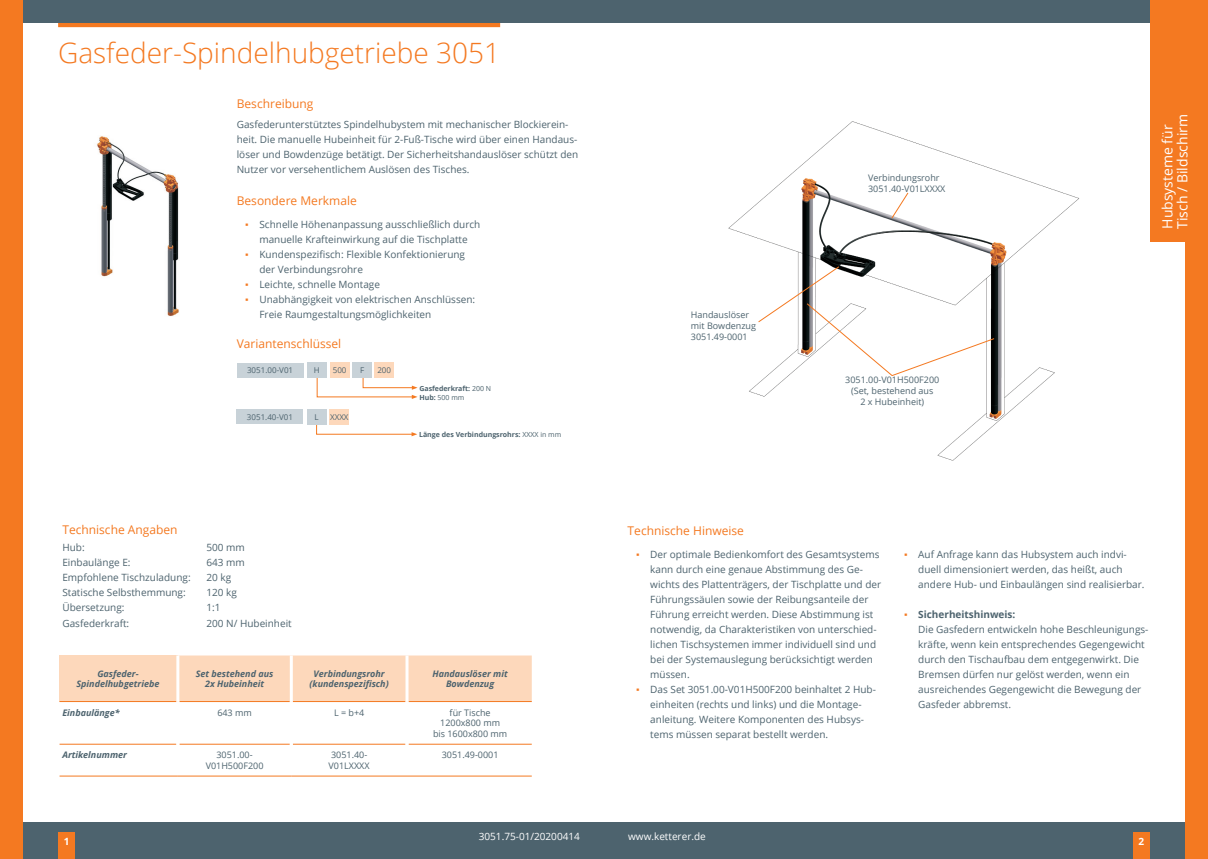
<style>
.page{position:relative;width:1208px;height:859px;background:#fff}
.page>*{position:absolute;margin:0;border:0;box-sizing:border-box;transform-origin:0 0}
.Headline_Produkt___N{font:300 28px "Open Sans";color:#f47921}
.Headline_Produktgrup{font:14px/15px "Open Sans";color:#fff}
.Headline_Tabelle___F{font:12px "Open Sans";color:#f47921}
.Fließtext{font:12px "Open Sans";color:#f47921}
.Headline_unten{font:12px "Open Sans";color:#f47921}
.t1{font:10px/15px "Open Sans";color:#4d636e}
.Fusszeile_Artikelnum{font:10px "Open Sans";color:#fff}
.t2{font:700 10px "Open Sans";color:#fff}
.Zeichnung_Text{font:9px/10.8px "Open Sans";color:#4d636e}
.Tabelle{font:9px "Open Sans";color:#4d636e}
.Tabelle_Zeile_1{font:italic 700 9px/10.8px "Open Sans";color:#4d636e;text-align:center}
.Tabelle_Links_Zeile{font:italic 700 9px/10.8px "Open Sans";color:#4d636e;text-align:center}
.Tabelle_Spalte_1{font:italic 700 9px "Open Sans";color:#4d636e}
.Variantenbildung_Num{font:8px "Open Sans";color:#4d636e}
.Variantenbildung_Tex{font:700 7px/9px "Open Sans";color:#4d636e}
.s1{font-family:"Arial";color:#f47921}
.s2{font-weight:400}
.s3{font-weight:700}
</style>
<div class="page">
<div style="left:58px;top:19px;width:442px;height:8px;background:#f47921"></div>
<img style="left:97px;top:136px;width:82px;height:180px">
<img style="left:728px;top:121px;width:352px;height:340px">
<svg style="left:891px;top:192px;width:17px;height:26px"></svg>
<svg style="left:758px;top:266px;width:236px;height:110px"></svg>
<svg style="left:317px;top:366px;width:100px;height:33px"></svg>
<div style="left:237px;top:363px;width:66px;height:14px;background:#c8d2d8"></div>
<div style="left:307px;top:363px;width:20px;height:15px;background:#c8d2d8"></div>
<div style="left:330px;top:363px;width:19px;height:15px;background:#fdd8bb"></div>
<svg style="left:316px;top:416px;width:101px;height:20px"></svg>
<div style="left:236px;top:409px;width:67px;height:15px;background:#c8d2d8"></div>
<div style="left:307px;top:409px;width:19px;height:15px;background:#c8d2d8"></div>
<div style="left:329px;top:409px;width:20px;height:15px;background:#fdd8bb"></div>
<div style="left:352px;top:363px;width:20px;height:15px;background:#c8d2d8"></div>
<div style="left:374px;top:363px;width:20px;height:15px;background:#fdd8bb"></div>
<div style="left:60px;top:655px;width:118px;height:46px;background:#fdd8bb"></div>
<div style="left:179px;top:655px;width:353px;height:46px;background:#fdd8bb"></div>
<hr style="left:60px;top:701px;width:116px;height:1px;background:#f47921">
<hr style="left:60px;top:744px;width:116px;height:1px;background:#f47921">
<hr style="left:179px;top:701px;width:111px;height:1px;background:#f47921">
<hr style="left:293px;top:701px;width:112px;height:1px;background:#f47921">
<hr style="left:408px;top:701px;width:124px;height:1px;background:#f47921">
<hr style="left:179px;top:744px;width:111px;height:1px;background:#f47921">
<hr style="left:293px;top:744px;width:112px;height:1px;background:#f47921">
<hr style="left:408px;top:744px;width:124px;height:1px;background:#f47921">
<hr style="left:176px;top:655px;width:3px;height:46px;background:#fff">
<hr style="left:290px;top:655px;width:3px;height:46px;background:#fff">
<hr style="left:405px;top:655px;width:3px;height:46px;background:#fff">
<hr style="left:60px;top:775px;width:118px;height:1px;background:#f47921">
<hr style="left:178px;top:775px;width:113px;height:1px;background:#f47921">
<hr style="left:291px;top:775px;width:116px;height:1px;background:#f47921">
<hr style="left:407px;top:775px;width:125px;height:1px;background:#f47921">
<div style="left:604px;top:822px;width:595px;height:37px;background:#4d636e"></div>
<div style="left:0;top:0;width:1208px;height:23px;background:#4d636e"></div>
<div style="left:9px;top:822px;width:595px;height:37px;background:#4d636e"></div>
<div style="left:58px;top:833px;width:17px;height:26px;background:#f47921"></div>
<div style="left:1133px;top:833px;width:16px;height:26px;background:#f47921"></div>
<div style="left:0;top:0;width:23px;height:859px;background:#f47921"></div>
<div style="left:1185px;top:0;width:23px;height:859px;background:#f47921"></div>
<div style="left:1149px;top:0;width:50px;height:242px;background:#f47921"></div>
<p class="Headline_Produkt___N" style="left:58px;top:33px;width:443px">Gasfeder-Spindelhubgetriebe 3051</p>
<p class="Headline_Tabelle___F" style="left:237px;top:95px;width:78px">Beschreibung</p>
<p class="t1" style="left:237px;top:117px;width:343px">Gasfederunterstütztes Spindelhubystem mit mechanischer Blockierein&shy;heit. Die manuelle Hubeinheit für 2-Fuß-Tische wird über einen Handaus&shy;löser und Bowdenzüge betätigt. Der Sicherheitshandauslöser schützt den Nutzer vor versehentlichem Auslösen des Tisches.</p>
<p class="Fließtext" style="left:237px;top:193px;width:122px">Besondere Merkmale</p>
<p class="t1" style="left:245px;top:216px;width:237px;text-align:center"><span class="s1">▪</span> Schnelle Höhenanpassung ausschließlich durch manuelle Krafteinwirkung auf die Tischplatte</p>
<p class="t1" style="left:259px;top:246px;width:207px;text-indent:-14px"><span class="s1">▪</span> Kundenspezifisch: Flexible Konfektionierung der Verbindungsrohre</p>
<p class="t1" style="left:245px;top:276px;width:136px"><span class="s1">▪</span> Leichte, schnelle Montage</p>
<p class="t1" style="left:259px;top:291px;width:217px;text-indent:-14px"><span class="s1">▪</span> Unabhängigkeit von elektrischen Anschlüssen:<br>Freie Raumgestaltungsmöglichkeiten</p>
<p class="Headline_Tabelle___F" style="left:237px;top:335px;width:106px">Variantenschlüssel</p>
<p class="Variantenbildung_Num" style="left:247px;top:365px;width:48px">3051.00-V01</p>
<p class="Variantenbildung_Num" style="left:314px;top:365px;width:7px">H</p>
<p class="Variantenbildung_Num" style="left:333px;top:365px;width:15px">500</p>
<p class="Variantenbildung_Num" style="left:360px;top:365px;width:6px">F</p>
<p class="Variantenbildung_Num" style="left:377px;top:365px;width:15px">200</p>
<p class="Variantenbildung_Num" style="left:247px;top:411px;width:48px">3051.40-V01</p>
<p class="Variantenbildung_Num" style="left:314px;top:411px;width:6px">L</p>
<p class="Variantenbildung_Num" style="left:330px;top:411px;width:20px">XXXX</p>
<p class="Variantenbildung_Tex" style="left:419px;top:383px;width:73px">Gasfederkraft: <span class="s2">200 N<br></span>Hub: <span class="s2">500 mm</span></p>
<p class="Variantenbildung_Tex" style="left:419px;top:430px;width:144px">Länge des Verbindungsrohrs: <span class="s2">XXXX in mm</span></p>
<p class="Zeichnung_Text" style="left:691px;top:309px;width:67px">Handauslöser mit Bowdenzug</p>
<p class="Zeichnung_Text" style="left:691px;top:331px;width:58px">3051.49-0001</p>
<p class="Zeichnung_Text" style="left:868px;top:172px;width:73px">Verbindungsrohr</p>
<p class="Zeichnung_Text" style="left:868px;top:183px;width:79px">3051.40-V01LXXXX</p>
<p class="Zeichnung_Text" style="left:845px;top:374px;width:96px;text-align:center">3051.00-V01H500F200 (Set, bestehend aus<br>2 x Hubeinheit)</p>
<p class="Headline_Produktgrup" style="left:1159px;top:229px;width:116px;rotate:-90deg">Hubsysteme für<br>Tisch / Bildschirm</p>
<p class="Headline_unten" style="left:62px;top:521px;width:117px">Technische Angaben</p>
<p class="t1" style="left:62px;top:540px;width:24px">Hub:</p>
<p class="t1" style="left:206px;top:540px;width:40px">500 mm</p>
<p class="t1" style="left:62px;top:555px;width:70px">Einbaulänge E:</p>
<p class="t1" style="left:206px;top:555px;width:40px">643 mm</p>
<p class="t1" style="left:62px;top:570px;width:130px">Empfohlene Tischzuladung:</p>
<p class="t1" style="left:206px;top:570px;width:26px">20 kg</p>
<p class="t1" style="left:62px;top:585px;width:125px">Statische Selbsthemmung:</p>
<p class="t1" style="left:206px;top:585px;width:32px">120 kg</p>
<p class="t1" style="left:62px;top:600px;width:64px">Übersetzung:</p>
<p class="t1" style="left:206px;top:600px;width:16px">1:1</p>
<p class="t1" style="left:62px;top:615px;width:68px">Gasfederkraft:</p>
<p class="t1" style="left:206px;top:615px;width:87px">200 N/ Hubeinheit</p>
<p class="Tabelle_Zeile_1" style="left:76px;top:668px;width:84px">Gasfeder-<br>Spindelhubgetriebe</p>
<p class="Tabelle_Links_Zeile" style="left:196px;top:668px;width:79px">Set bestehend aus<br>2x Hubeinheit</p>
<p class="Tabelle_Zeile_1" style="left:309px;top:668px;width:81px">Verbindungsrohr (kundenspezifisch)</p>
<p class="Tabelle_Zeile_1" style="left:432px;top:668px;width:77px">Handauslöser mit</p>
<p class="Tabelle_Zeile_1" style="left:446px;top:678px;width:50px">Bowdenzug</p>
<p class="Tabelle_Spalte_1" style="left:62px;top:706px;width:59px">Einbaulänge*</p>
<p class="Tabelle" style="left:217px;top:706px;width:36px">643 mm</p>
<p class="Tabelle" style="left:334px;top:706px;width:32px">L = b+4</p>
<p class="Tabelle" style="left:449px;top:706px;width:42px">für Tische</p>
<p class="Tabelle" style="left:440px;top:717px;width:61px">1200x800 mm</p>
<p class="Tabelle" style="left:433px;top:728px;width:76px">bis 1600x800 mm</p>
<p class="Tabelle_Spalte_1" style="left:62px;top:748px;width:66px">Artikelnummer</p>
<p class="Tabelle" style="left:216px;top:749px;width:38px">3051.00-</p>
<p class="Tabelle" style="left:206px;top:759px;width:59px">V01H500F200</p>
<p class="Tabelle" style="left:331px;top:749px;width:38px">3051.40-</p>
<p class="Tabelle" style="left:328px;top:759px;width:43px">V01LXXXX</p>
<p class="Tabelle" style="left:442px;top:749px;width:58px">3051.49-0001</p>
<p class="Headline_Tabelle___F" style="left:627px;top:523px;width:118px">Technische Hinweise</p>
<p class="t1" style="left:650px;top:546px;width:232px;text-indent:-14px"><span class="s1">▪</span> Der optimale Bedienkomfort des Gesamtsystems kann durch eine genaue Abstimmung des Ge&shy;wichts des Plattenträgers, der Tischplatte und der Führungssäulen sowie der Reibungsanteile der Führung erreicht werden. Diese Abstimmung ist notwendig, da Charakteristiken von unterschied&shy;lichen Tischsystemen immer individuell sind und bei der Systemauslegung berücksichtigt werden müssen.</p>
<p class="t1" style="left:650px;top:681px;width:227px;text-indent:-14px"><span class="s1">▪</span> Das Set 3051.00-V01H500F200 beinhaltet 2 Hub&shy;einheiten (rechts und links) und die Montage&shy;anleitung. Weitere Komponenten des Hubsys&shy;tems müssen separat bestellt werden.</p>
<p class="t1" style="left:918px;top:546px;width:228px;text-indent:-14px"><span class="s1">▪</span> Auf Anfrage kann das Hubsystem auch indvi&shy;duell dimensioniert werden, das heißt, auch andere Hub- und Einbaulängen sind realisierbar.</p>
<p class="t1" style="left:918px;top:606px;width:232px;text-indent:-14px"><span class="s1">▪</span> <span class="s3">Sicherheitshinweis:<br></span>Die Gasfedern entwickeln hohe Beschleunigungs&shy;kräfte, wenn kein entsprechendes Gegengewicht durch den Tischaufbau dem entgegenwirkt. Die Bremsen dürfen nur gelöst werden, wenn ein ausreichendes Gegengewicht die Bewegung der Gasfeder abbremst.</p>
<p class="Fusszeile_Artikelnum" style="left:628px;top:830px;width:79px">www.ketterer.de</p>
<p class="Fusszeile_Artikelnum" style="left:479px;top:830px;width:103px">3051.75-01/20200414</p>
<p class="t2" style="left:64px;top:834px;width:7px">1</p>
<p class="t2" style="left:1138px;top:834px;width:7px">2</p>
</div>
